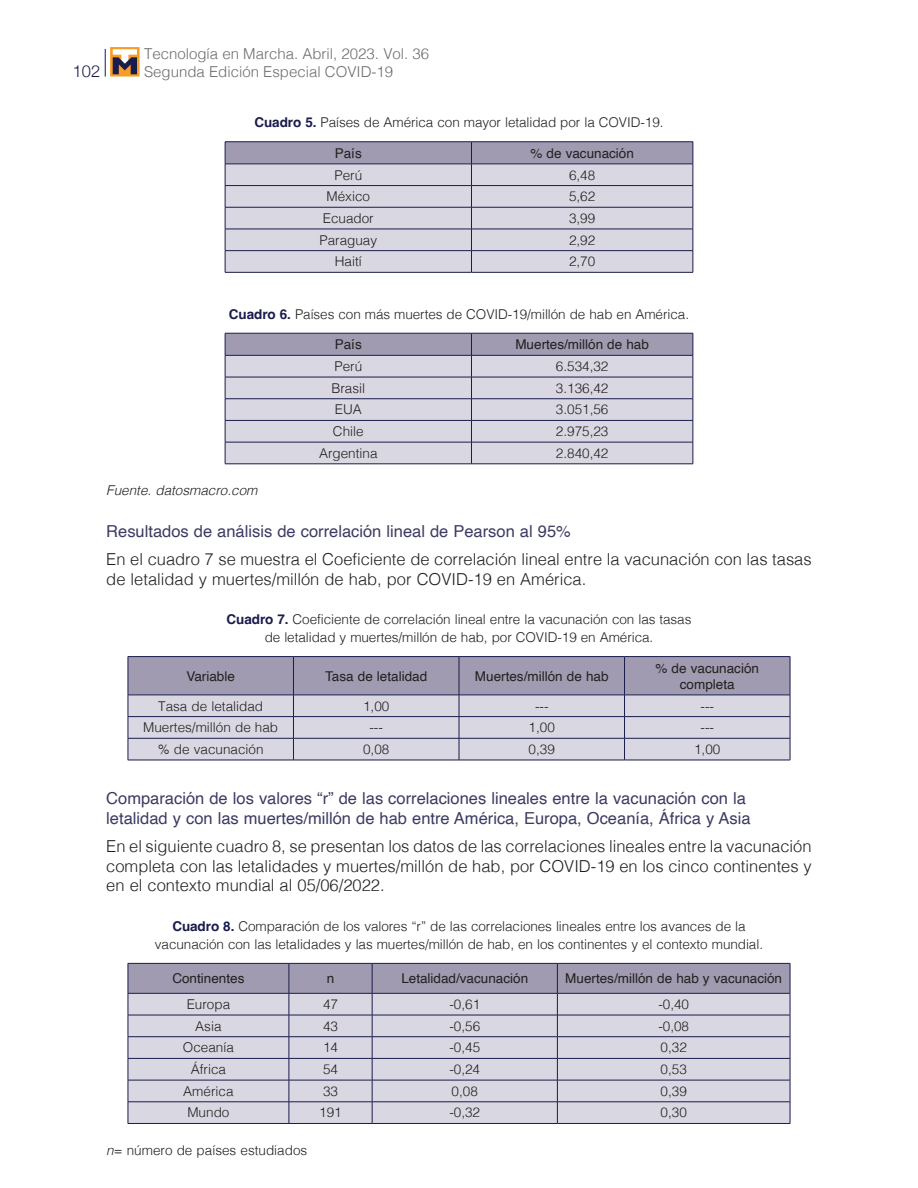
<style>
.page{position:relative;width:918px;height:1188px;background:#fff}
.page>*{position:absolute;margin:0;border:0;box-sizing:border-box;transform-origin:0 0}
.t1{font:300 16.5px/19.8px "Helvetica";color:#231f20}
.t2{font:16.5px/19.8px "Helvetica";color:#3c3b62}
.t3{font:300 16.5px "Helvetica Neue";color:#1a1c4c}
.t4{font:300 15px "Helvetica";color:#6c6d70}
.t5{font:300 13.5px/18px "Helvetica";letter-spacing:-.005em;color:#231f20;text-align:center}
.t6{font:13.5px/16.2px "Helvetica";color:#231f20;text-align:center}
.t7{font:italic 300 13.5px "Helvetica";color:#231f20}
.s1{font-weight:700;color:#1a1c4c}
.s2{font-style:italic}
</style>
<div class="page">
<svg style="left:105px;top:49px;width:1px;height:28px"></svg>
<svg style="left:110px;top:47px;width:30px;height:30px"></svg>
<svg style="left:113px;top:49px;width:24px;height:25px"></svg>
<hr style="left:225px;top:141px;width:246px;height:1px;background:#1a1c4c">
<hr style="left:471px;top:141px;width:222px;height:1px;background:#1a1c4c">
<svg style="left:225px;top:142px;width:469px;height:130px;background:#c6c4d2"></svg>
<hr style="left:225px;top:272px;width:246px;height:1px;background:#1a1c4c">
<hr style="left:471px;top:272px;width:222px;height:1px;background:#1a1c4c">
<svg style="left:225px;top:333px;width:469px;height:131px;background:#c5c3d1"></svg>
<hr style="left:225px;top:464px;width:246px;height:1px;background:#1a1c4c">
<hr style="left:471px;top:464px;width:222px;height:1px;background:#1a1c4c">
<hr style="left:128px;top:656px;width:165px;height:1px;background:#1a1c4c">
<hr style="left:293px;top:656px;width:166px;height:1px;background:#1a1c4c">
<hr style="left:459px;top:656px;width:166px;height:1px;background:#1a1c4c">
<hr style="left:625px;top:656px;width:165px;height:1px;background:#1a1c4c">
<svg style="left:128px;top:657px;width:663px;height:103px;background:#bbb8c8"></svg>
<hr style="left:128px;top:760px;width:165px;height:1px;background:#1a1c4c">
<hr style="left:293px;top:760px;width:166px;height:1px;background:#1a1c4c">
<hr style="left:459px;top:760px;width:166px;height:1px;background:#1a1c4c">
<hr style="left:625px;top:760px;width:165px;height:1px;background:#1a1c4c">
<svg style="left:128px;top:963px;width:663px;height:160px;background:#c1bfce"></svg>
<hr style="left:128px;top:1123px;width:161px;height:1px;background:#1a1c4c">
<hr style="left:289px;top:1123px;width:83px;height:1px;background:#1a1c4c">
<hr style="left:372px;top:1123px;width:185px;height:1px;background:#1a1c4c">
<hr style="left:557px;top:1123px;width:233px;height:1px;background:#1a1c4c">
<p class="t4" style="left:144px;top:40px;width:287px">Tecnología en Marcha. Abril, 2023. Vol. 36</p>
<p class="t3" style="left:73px;top:57px;width:29px">102</p>
<p class="t4" style="left:144px;top:58px;width:251px">Segunda Edición Especial COVID-19</p>
<p class="t5" style="left:254px;top:112px;width:411px"><span class="s1">Cuadro 5.</span> Países de América con mayor letalidad por la COVID-19.</p>
<p class="t6" style="left:335px;top:145px;width:29px">País</p>
<p class="t6" style="left:530px;top:145px;width:105px">% de vacunación</p>
<p class="t5" style="left:334px;top:165px;width:29px">Perú</p>
<p class="t5" style="left:569px;top:165px;width:28px">6,48</p>
<p class="t5" style="left:327px;top:187px;width:45px">México</p>
<p class="t5" style="left:569px;top:187px;width:28px">5,62</p>
<p class="t5" style="left:323px;top:208px;width:53px">Ecuador</p>
<p class="t5" style="left:569px;top:208px;width:28px">3,99</p>
<p class="t5" style="left:319px;top:230px;width:59px">Paraguay</p>
<p class="t5" style="left:569px;top:230px;width:28px">2,92</p>
<p class="t5" style="left:335px;top:252px;width:28px">Haití</p>
<p class="t5" style="left:569px;top:252px;width:28px">2,70</p>
<p class="t5" style="left:229px;top:304px;width:462px"><span class="s1">Cuadro 6.</span> Países con más muertes de COVID-19/millón de hab en América.</p>
<p class="t6" style="left:335px;top:337px;width:29px">País</p>
<p class="t6" style="left:515px;top:337px;width:135px">Muertes/millón de hab</p>
<p class="t5" style="left:334px;top:356px;width:29px">Perú</p>
<p class="t5" style="left:556px;top:356px;width:54px">6.534,32</p>
<p class="t5" style="left:331px;top:378px;width:35px">Brasil</p>
<p class="t5" style="left:556px;top:378px;width:54px">3.136,42</p>
<p class="t5" style="left:335px;top:400px;width:28px">EUA</p>
<p class="t5" style="left:556px;top:400px;width:54px">3.051,56</p>
<p class="t5" style="left:333px;top:421px;width:32px">Chile</p>
<p class="t5" style="left:556px;top:421px;width:54px">2.975,23</p>
<p class="t5" style="left:319px;top:443px;width:60px">Argentina</p>
<p class="t5" style="left:556px;top:443px;width:54px">2.840,42</p>
<p class="t7" style="left:106px;top:479px;width:153px">Fuente. datosmacro.com</p>
<p class="t2" style="left:106px;top:521px;width:466px">Resultados de análisis de correlación lineal de Pearson al 95%</p>
<p class="t1" style="left:106px;top:548px;width:707px">En el cuadro 7 se muestra el Coeficiente de correlación lineal entre la vacunación con las tasas de letalidad y muertes/millón de hab, por COVID-19 en América.</p>
<p class="t5" style="left:227px;top:609px;width:466px"><span class="s1">Cuadro 7.</span> Coeficiente de correlación lineal entre la vacunación con las tasas de letalidad y muertes/millón de hab, por COVID-19 en América.</p>
<p class="t6" style="left:186px;top:668px;width:50px">Variable</p>
<p class="t6" style="left:325px;top:668px;width:104px">Tasa de letalidad</p>
<p class="t6" style="left:475px;top:668px;width:135px">Muertes/millón de hab</p>
<p class="t6" style="left:656px;top:660px;width:105px">% de vacunación completa</p>
<p class="t5" style="left:158px;top:696px;width:107px">Tasa de letalidad</p>
<p class="t5" style="left:363px;top:696px;width:28px">1,00</p>
<p class="t5" style="left:535px;top:696px;width:15px">---</p>
<p class="t5" style="left:701px;top:696px;width:15px">---</p>
<p class="t5" style="left:143px;top:718px;width:137px">Muertes/millón de hab</p>
<p class="t5" style="left:369px;top:718px;width:15px">---</p>
<p class="t5" style="left:529px;top:718px;width:28px">1,00</p>
<p class="t5" style="left:701px;top:718px;width:15px">---</p>
<p class="t5" style="left:158px;top:739px;width:107px">% de vacunación</p>
<p class="t5" style="left:363px;top:739px;width:28px">0,08</p>
<p class="t5" style="left:529px;top:739px;width:28px">0,39</p>
<p class="t5" style="left:694px;top:739px;width:28px">1,00</p>
<p class="t2" style="left:106px;top:789px;width:646px">Comparación de los valores “r” de las correlaciones lineales entre la vacunación con la letalidad y con las muertes/millón de hab entre América, Europa, Oceanía, África y Asia</p>
<p class="t1" style="left:106px;top:835px;width:707px;text-align:justify">En el siguiente cuadro 8, se presentan los datos de las correlaciones lineales entre la vacunación completa con las letalidades y muertes/millón de hab, por COVID-19 en los cinco continentes y en el contexto mundial al 05/06/2022.</p>
<p class="t5" style="left:155px;top:916px;width:610px"><span class="s1">Cuadro 8.</span> Comparación de los valores “r” de las correlaciones lineales entre los avances de la vacunación con las letalidades y las muertes/millón de hab, en los continentes y el contexto mundial.</p>
<p class="t6" style="left:172px;top:971px;width:74px">Continentes</p>
<p class="t6" style="left:327px;top:971px;width:9px">n</p>
<p class="t6" style="left:401px;top:971px;width:128px">Letalidad/vacunación</p>
<p class="t6" style="left:565px;top:971px;width:218px">Muertes/millón de hab y vacunación</p>
<p class="t5" style="left:187px;top:994px;width:45px">Europa</p>
<p class="t5" style="left:323px;top:994px;width:17px">47</p>
<p class="t5" style="left:449px;top:994px;width:32px">-0,61</p>
<p class="t5" style="left:658px;top:994px;width:32px">-0,40</p>
<p class="t5" style="left:195px;top:1016px;width:28px">Asia</p>
<p class="t5" style="left:323px;top:1016px;width:17px">43</p>
<p class="t5" style="left:449px;top:1016px;width:32px">-0,56</p>
<p class="t5" style="left:658px;top:1016px;width:32px">-0,08</p>
<p class="t5" style="left:183px;top:1038px;width:53px">Oceanía</p>
<p class="t5" style="left:323px;top:1038px;width:17px">14</p>
<p class="t5" style="left:449px;top:1038px;width:32px">-0,45</p>
<p class="t5" style="left:661px;top:1038px;width:28px">0,32</p>
<p class="t5" style="left:191px;top:1059px;width:37px">África</p>
<p class="t5" style="left:323px;top:1059px;width:17px">54</p>
<p class="t5" style="left:449px;top:1059px;width:32px">-0,24</p>
<p class="t5" style="left:661px;top:1059px;width:28px">0,53</p>
<p class="t5" style="left:183px;top:1081px;width:52px">América</p>
<p class="t5" style="left:323px;top:1081px;width:17px">33</p>
<p class="t5" style="left:452px;top:1081px;width:28px">0,08</p>
<p class="t5" style="left:661px;top:1081px;width:28px">0,39</p>
<p class="t5" style="left:187px;top:1103px;width:44px">Mundo</p>
<p class="t5" style="left:319px;top:1103px;width:24px">191</p>
<p class="t5" style="left:449px;top:1103px;width:32px">-0,32</p>
<p class="t5" style="left:661px;top:1103px;width:28px">0,30</p>
<p class="t5" style="left:106px;top:1140px;width:202px"><span class="s2">n</span>= número de países estudiados</p>
</div>
